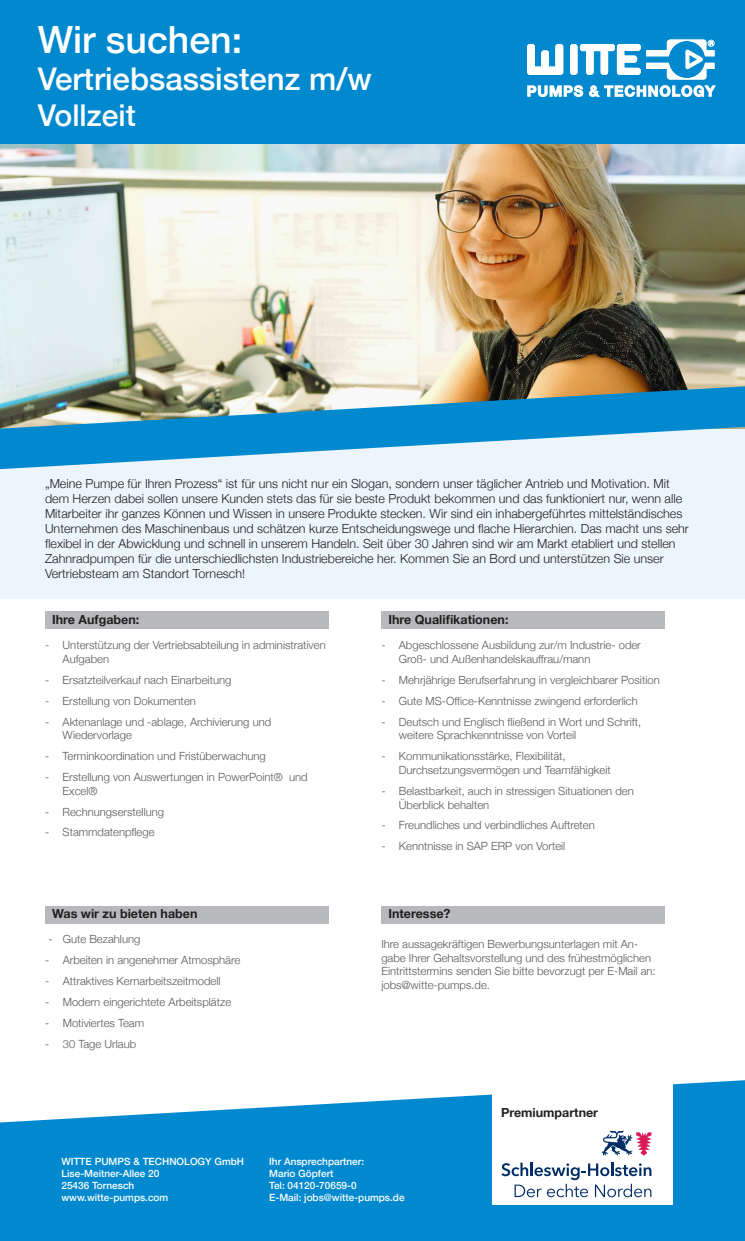
<style>
.page{position:relative;width:745px;height:1241px;background:#fff}
.page>*{position:absolute;margin:0;border:0;box-sizing:border-box;transform-origin:0 0}
.t1{font:500 37.5px "Helvetica Neue";color:#fff}
.t2{font:500 31.25px "Helvetica Neue";color:#fff}
.t3{font:500 30px "Helvetica Neue";color:#fff}
.t4{font:300 12.5px/15px "Helvetica Neue";color:#231f20}
.t5{font:700 12.5px "Helvetica Neue";color:#231f20}
.t6{font:300 11.25px/13.8px "Helvetica Neue";color:#57585a}
.t7{font:500 10px/12px "Helvetica Neue";color:#fff}
</style>
<div class="page">
<div style="left:0;top:419px;width:744px;height:179px;background:#ebf5fb"></div>
<div style="left:0;top:1px;width:744px;height:418px;background:#0089cf"></div>
<img style="left:0;top:144px;width:744px;height:242px">
<svg style="left:0;top:1080px;width:744px;height:160px;fill:#0089cf"></svg>
<div style="left:381px;top:611px;width:283px;height:18px;background:#b8b9bc"></div>
<svg style="left:527px;top:40px;width:188px;height:57px"></svg>
<div style="left:45px;top:611px;width:283px;height:18px;background:#b8b9bc"></div>
<div style="left:45px;top:905px;width:283px;height:18px;background:#b8b9bc"></div>
<div style="left:381px;top:905px;width:283px;height:18px;background:#b8b9bc"></div>
<svg style="left:0;top:386px;width:744px;height:83px"></svg>
<div style="left:492px;top:1069px;width:180px;height:135px;background:#fff"></div>
<svg style="left:601px;top:1130px;width:50px;height:25px"></svg>
<svg style="left:501px;top:1162px;width:150px;height:34px"></svg>
<h1 class="t1" style="left:38px;top:9px;width:206px">Wir suchen:</h1>
<h2 class="t2" style="left:38px;top:54px;width:335px">Vertriebsassistenz m/w</h2>
<h3 class="t3" style="left:38px;top:91px;width:99px">Vollzeit</h3>
<p class="t4" style="left:45px;top:475px;width:645px">„Meine Pumpe für Ihren Prozess“ ist für uns nicht nur ein Slogan, sondern unser täglicher Antrieb und Motivation. Mit dem Herzen dabei sollen unsere Kunden stets das für sie beste Produkt bekommen und das funktioniert nur, wenn alle Mitarbeiter ihr ganzes Können und Wissen in unsere Produkte stecken. Wir sind ein inhabergeführtes mittelständisches Unternehmen des Maschinenbaus und schätzen kurze Entscheidungswege und flache Hierarchien. Das macht uns sehr flexibel in der Abwicklung und schnell in unserem Handeln. Seit über 30 Jahren sind wir am Markt etabliert und stellen Zahnradpumpen für die unterschiedlichsten Industriebereiche her. Kommen Sie an Bord und unterstützen Sie unser Vertriebsteam am Standort Tornesch!</p>
<p class="t5" style="left:52px;top:609px;width:89px">Ihre Aufgaben:</p>
<p class="t6" style="left:63px;top:637px;width:264px;text-indent:-18px">- Unterstützung der Vertriebsabteilung in administrativen<br>Aufgaben</p>
<p class="t6" style="left:45px;top:672px;width:188px">- Ersatzteilverkauf nach Einarbeitung</p>
<p class="t6" style="left:45px;top:693px;width:152px">- Erstellung von Dokumenten</p>
<p class="t6" style="left:63px;top:713px;width:210px;text-indent:-18px">- Aktenanlage und -ablage, Archivierung und<br>Wiedervorlage</p>
<p class="t6" style="left:45px;top:748px;width:222px">- Terminkoordination und Fristüberwachung</p>
<p class="t6" style="left:63px;top:769px;width:246px;text-indent:-18px">- Erstellung von Auswertungen in PowerPoint® und<br>Excel®</p>
<p class="t6" style="left:45px;top:803px;width:120px">- Rechnungserstellung</p>
<p class="t6" style="left:45px;top:824px;width:111px">- Stammdatenpflege</p>
<p class="t5" style="left:388px;top:609px;width:121px">Ihre Qualifikationen:</p>
<p class="t6" style="left:398px;top:637px;width:243px;text-indent:-18px">- Abgeschlossene Ausbildung zur/m Industrie- oder<br>Groß- und Außenhandelskauffrau/mann</p>
<p class="t6" style="left:381px;top:672px;width:280px">- Mehrjährige Berufserfahrung in vergleichbarer Position</p>
<p class="t6" style="left:381px;top:693px;width:258px">- Gute MS-Office-Kenntnisse zwingend erforderlich</p>
<p class="t6" style="left:398px;top:713px;width:244px;text-indent:-18px">- Deutsch und Englisch fließend in Wort und Schrift, weitere Sprachkenntnisse von Vorteil</p>
<p class="t6" style="left:398px;top:748px;width:213px;text-indent:-18px">- Kommunikationsstärke, Flexibilität,<br>Durchsetzungsvermögen und Teamfähigkeit</p>
<p class="t6" style="left:398px;top:783px;width:236px;text-indent:-18px">- Belastbarkeit, auch in stressigen Situationen den<br>Überblick behalten</p>
<p class="t6" style="left:381px;top:817px;width:215px">- Freundliches und verbindliches Auftreten</p>
<p class="t6" style="left:381px;top:838px;width:185px">- Kenntnisse in SAP ERP von Vorteil</p>
<p class="t5" style="left:52px;top:903px;width:147px">Was wir zu bieten haben</p>
<p class="t5" style="left:388px;top:903px;width:64px">Interesse?</p>
<p class="t6" style="left:48px;top:931px;width:93px">- Gute Bezahlung</p>
<p class="t6" style="left:45px;top:952px;width:196px">- Arbeiten in angenehmer Atmosphäre</p>
<p class="t6" style="left:45px;top:973px;width:177px">- Attraktives Kernarbeitszeitmodell</p>
<p class="t6" style="left:45px;top:994px;width:187px">- Modern eingerichtete Arbeitsplätze</p>
<p class="t6" style="left:45px;top:1014px;width:100px">- Motiviertes Team</p>
<p class="t6" style="left:45px;top:1035px;width:92px">- 30 Tage Urlaub</p>
<p class="t6" style="left:381px;top:935px;width:276px">Ihre aussagekräftigen Bewerbungsunterlagen mit An&shy;gabe Ihrer Gehaltsvorstellung und des frühestmöglichen Eintrittstermins senden Sie bitte bevorzugt per E-Mail an: jobs@witte-pumps.de.</p>
<p class="t5" style="left:500px;top:1102px;width:98px">Premiumpartner</p>
<p class="t7" style="left:61px;top:1154px;width:184px">WITTE PUMPS &amp; TECHNOLOGY GmbH<br>Lise-Meitner-Allee 20<br>25436 Tornesch<br>www.witte-pumps.com</p>
<p class="t7" style="left:269px;top:1154px;width:137px">Ihr Ansprechpartner:<br>Mario Göpfert<br>Tel: 04120-70659-0<br>E-Mail: jobs@witte-pumps.de</p>
</div>
